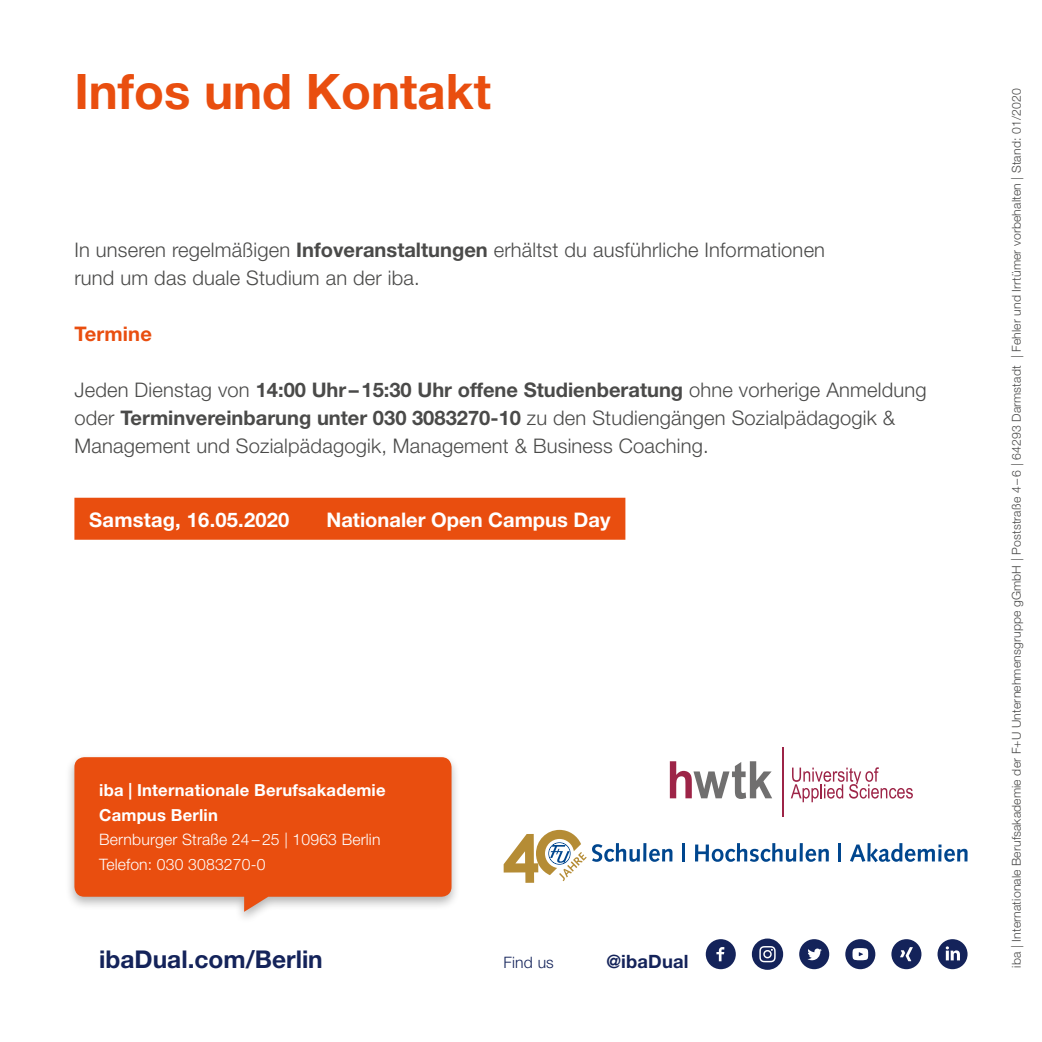
<style>
.page{position:relative;width:1042px;height:1042px;background:#fff}
.page>*{position:absolute;margin:0;border:0;box-sizing:border-box;transform-origin:0 0}
.Seitenheadline{font:700 49px "Helvetica Neue LT Std";color:#e94e0f}
.t1{font:700 24.5px "Helvetica Neue LT Std";color:#14235a}
.Copy_9_light{font:300 20.12px/28px "Helvetica Neue LT Std";letter-spacing:.01em;color:#4a4a49}
.Copy_9_light-2{font:700 20.12px "Helvetica Neue LT Std";color:#fff}
.Copy_9_light-3{font:700 20.12px "Helvetica Neue LT Std";letter-spacing:.01em;color:#e94e0f}
.Copy_9_light-4{font:700 18.38px "Helvetica Neue LT Std";letter-spacing:.01em;color:#14235a}
.Copy_9_light-5{font:700 16.62px "Helvetica Neue LT Std";letter-spacing:.01em;color:#fff}
.Copy_9_light-6{font:300 15.75px "Helvetica Neue LT Std";letter-spacing:.01em;color:#fff}
.Copy_9_light-7{font:300 15.75px "Helvetica Neue LT Std";letter-spacing:.01em;color:#14235a}
.Copy_9_light-8{font:300 12.25px "Helvetica Neue LT Std";letter-spacing:.01em;color:#4a4a49}
.s1{font-weight:700}
</style>
<div class="page">
<div style="left:74px;top:498px;width:551px;height:42px;background:#e94e0f"></div>
<svg style="left:706px;top:939px;width:30px;height:30px"></svg>
<svg style="left:752px;top:938px;width:31px;height:32px"></svg>
<svg style="left:937px;top:939px;width:30px;height:30px"></svg>
<svg style="left:799px;top:939px;width:30px;height:30px"></svg>
<svg style="left:845px;top:939px;width:30px;height:30px"></svg>
<svg style="left:891px;top:939px;width:30px;height:30px"></svg>
<div style="left:65px;top:752px;width:396px;height:173px;background:#000;opacity:.3"></div>
<svg style="left:74px;top:757px;width:377px;height:155px;background:#e85c24"></svg>
<svg style="left:504px;top:830px;width:136px;height:53px"></svg>
<hr style="left:643px;top:843px;width:3px;height:18px;background:#00468e">
<svg style="left:649px;top:849px;width:23px;height:13px"></svg>
<hr style="left:682px;top:843px;width:3px;height:19px;background:#00468e">
<svg style="left:695px;top:843px;width:101px;height:19px"></svg>
<svg style="left:799px;top:843px;width:4px;height:18px"></svg>
<svg style="left:805px;top:849px;width:24px;height:13px"></svg>
<svg style="left:839px;top:843px;width:2px;height:19px"></svg>
<svg style="left:850px;top:843px;width:117px;height:19px"></svg>
<svg style="left:670px;top:761px;width:102px;height:38px"></svg>
<svg style="left:791px;top:767px;width:122px;height:35px"></svg>
<hr style="left:782px;top:747px;width:1px;height:69px;background:#9d2447">
<p class="Seitenheadline" style="left:74px;top:62px;width:418px">Infos und Kontakt</p>
<p class="Copy_9_light" style="left:74px;top:235px;width:752px">In unseren regelmäßigen <span class="s1">Infoveranstaltungen</span> erhältst du ausführliche Informationen rund um das duale Studium an der iba.</p>
<p class="Copy_9_light-3" style="left:74px;top:321px;width:79px">Termine</p>
<p class="Copy_9_light" style="left:74px;top:375px;width:854px">Jeden Dienstag von <span class="s1">14:00 Uhr–15:30 Uhr offene Studienberatung</span> ohne vorherige Anmeldung</p>
<p class="Copy_9_light" style="left:74px;top:403px;width:822px">oder <span class="s1">Terminvereinbarung unter 030 3083270-10</span> zu den Studiengängen Sozialpädagogik &amp;<br>Management und Sozialpädagogik, Management &amp; Business Coaching.</p>
<p class="Copy_9_light-2" style="left:89px;top:507px;width:202px">Samstag, 16.05.2020</p>
<p class="Copy_9_light-2" style="left:326px;top:507px;width:285px">Nationaler Open Campus Day</p>
<p class="Copy_9_light-5" style="left:99px;top:780px;width:288px">iba | Internationale Berufsakademie</p>
<p class="Copy_9_light-5" style="left:99px;top:804px;width:120px">Campus Berlin</p>
<p class="Copy_9_light-6" style="left:99px;top:830px;width:283px">Bernburger Straße 24 – 25 | 10963 Berlin</p>
<p class="Copy_9_light-6" style="left:99px;top:854px;width:168px">Telefon: 030 3083270-0</p>
<p class="t1" style="left:99px;top:944px;width:225px">ibaDual.com/Berlin</p>
<p class="Copy_9_light-7" style="left:504px;top:952px;width:52px">Find us</p>
<p class="Copy_9_light-4" style="left:606px;top:949px;width:84px">@ibaDual</p>
<p class="Copy_9_light-8" style="left:1009px;top:967px;width:880px;rotate:-90deg">iba | Internationale Berufsakademie der F+U Unternehmensgruppe gGmbH | Poststraße 4 – 6 | 64293 Darmstadt | Fehler und Irrtümer vorbehalten | Stand: 01/2020</p>
</div>
